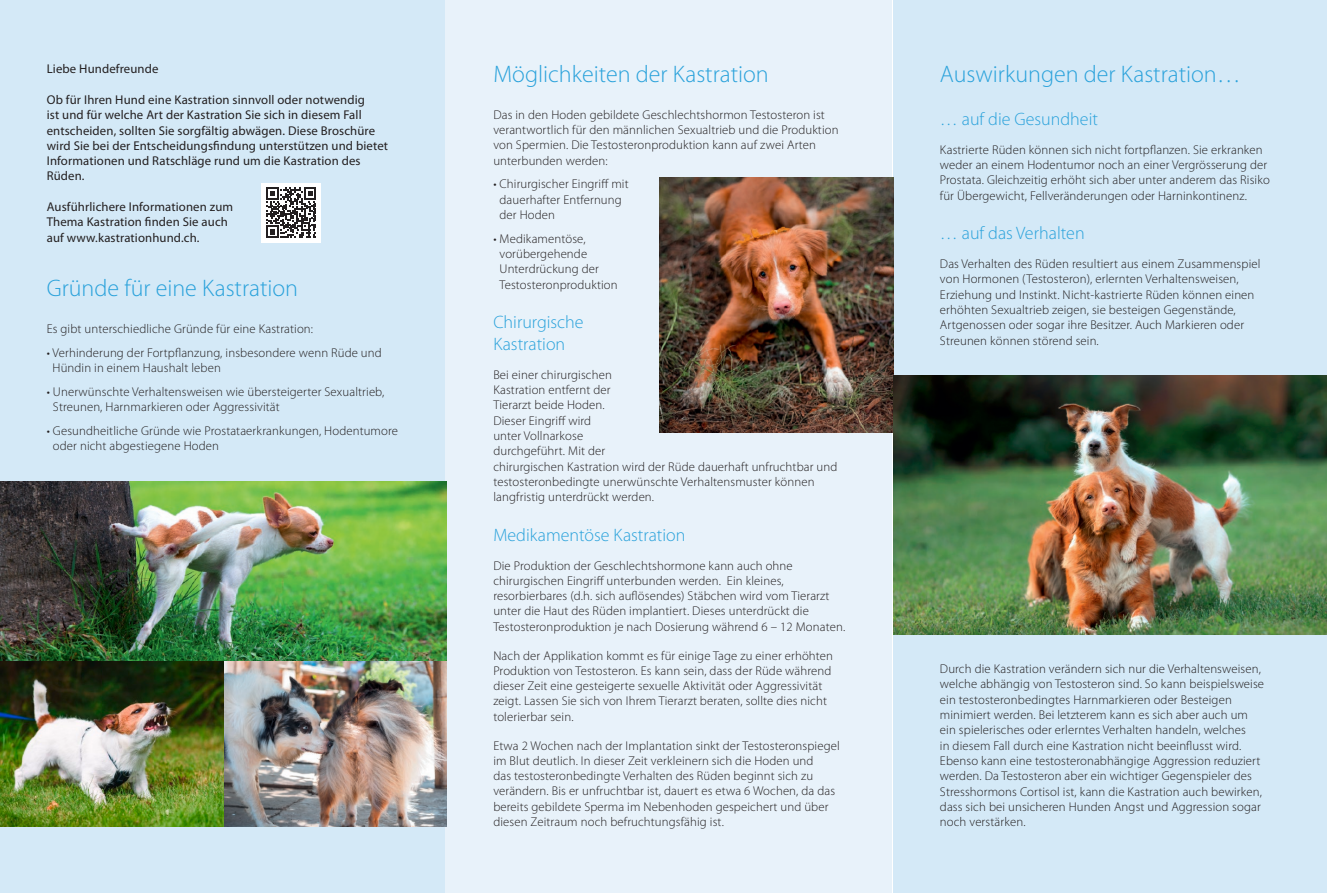
<style>
.page{position:relative;width:1327px;height:893px;background:#fff}
.page>*{position:absolute;margin:0;border:0;box-sizing:border-box;transform-origin:0 0}
.t1{font:300 24px "Myriad Pro";color:#2aa2db}
.t2{font:300 18px/21.6px "Myriad Pro";color:#2aa2db}
.t3{font:300 12.75px/15.3px "Myriad Pro";letter-spacing:.01em;color:#231f20}
.t4{font:12.75px/15.3px "Myriad Pro";letter-spacing:.01em;color:#231f20}
</style>
<div class="page">
<div style="left:0;top:0;width:446px;height:893px;background:#d4e9f7"></div>
<div style="left:445px;top:0;width:447px;height:893px;background:#e8f2fa"></div>
<div style="left:893px;top:0;width:434px;height:893px;background:#d4e9f7"></div>
<img style="left:659px;top:178px;width:234px;height:255px">
<img style="left:0;top:482px;width:446px;height:344px">
<img style="left:893px;top:375px;width:434px;height:260px">
<div style="left:261px;top:183px;width:60px;height:59px;background:#fff"></div>
<svg style="left:266px;top:188px;width:50px;height:50px"></svg>
<p class="t4" style="left:47px;top:61px;width:113px">Liebe Hundefreunde</p>
<p class="t4" style="left:47px;top:92px;width:343px">Ob für Ihren Hund eine Kastration sinnvoll oder notwendig<br>ist und für welche Art der Kastration Sie sich in diesem Fall entscheiden, sollten Sie sorgfältig abwägen. Diese Broschüre wird Sie bei der Entscheidungsfindung unterstützen und bietet Informationen und Ratschläge rund um die Kastration des Rüden.</p>
<p class="t4" style="left:47px;top:199px;width:188px">Ausführlichere Informationen zum<br>Thema Kastration finden Sie auch auf www.kastrationhund.ch.</p>
<h1 class="t1" style="left:47px;top:275px;width:253px">Gründe für eine Kastration</h1>
<p class="t3" style="left:47px;top:321px;width:268px">Es gibt unterschiedliche Gründe für eine Kastration:</p>
<p class="t3" style="left:53px;top:345px;width:331px;text-indent:-6px">• Verhinderung der Fortpflanzung, insbesondere wenn Rüde und<br>Hündin in einem Haushalt leben</p>
<p class="t3" style="left:53px;top:384px;width:333px;text-indent:-6px">• Unerwünschte Verhaltensweisen wie übersteigerter Sexualtrieb,<br>Streunen, Harnmarkieren oder Aggressivität</p>
<p class="t3" style="left:53px;top:423px;width:347px;text-indent:-6px">• Gesundheitliche Gründe wie Prostataerkrankungen, Hodentumore oder nicht abgestiegene Hoden</p>
<h1 class="t1" style="left:493px;top:61px;width:277px">Möglichkeiten der Kastration</h1>
<p class="t3" style="left:493px;top:107px;width:347px">Das in den Hoden gebildete Geschlechtshormon Testosteron ist verantwortlich für den männlichen Sexualtrieb und die Produktion von Spermien. Die Testosteronproduktion kann auf zwei Arten unterbunden werden:</p>
<p class="t3" style="left:499px;top:177px;width:131px;text-indent:-6px">• Chirurgischer Eingriff mit dauerhafter Entfernung der Hoden</p>
<p class="t3" style="left:499px;top:231px;width:120px;text-indent:-6px">• Medikamentöse, vorübergehende<br>Unterdrückung der<br>Testosteronproduktion</p>
<h2 class="t2" style="left:493px;top:312px;width:92px">Chirurgische<br>Kastration</h2>
<p class="t3" style="left:493px;top:367px;width:345px">Bei einer chirurgischen<br>Kastration entfernt der<br>Tierarzt beide Hoden.<br>Dieser Eingriff wird<br>unter Vollnarkose<br>durchgeführt. Mit der<br>chirurgischen Kastration wird der Rüde dauerhaft unfruchtbar und testosteronbedingte unerwünschte Verhaltensmuster können langfristig unterdrückt werden.</p>
<h2 class="t2" style="left:493px;top:524px;width:194px">Medikamentöse Kastration</h2>
<p class="t3" style="left:493px;top:558px;width:353px">Die Produktion der Geschlechtshormone kann auch ohne chirurgischen Eingriff unterbunden werden. Ein kleines, resorbierbares (d.h. sich auflösendes) Stäbchen wird vom Tierarzt unter die Haut des Rüden implantiert. Dieses unterdrückt die Testosteronproduktion je nach Dosierung während 6 – 12 Monaten.</p>
<p class="t3" style="left:493px;top:648px;width:341px">Nach der Applikation kommt es für einige Tage zu einer erhöhten Produktion von Testosteron. Es kann sein, dass der Rüde während dieser Zeit eine gesteigerte sexuelle Aktivität oder Aggressivität zeigt. Lassen Sie sich von Ihrem Tierarzt beraten, sollte dies nicht tolerierbar sein.</p>
<p class="t3" style="left:493px;top:738px;width:348px">Etwa 2 Wochen nach der Implantation sinkt der Testosteronspiegel im Blut deutlich. In dieser Zeit verkleinern sich die Hoden und<br>das testosteronbedingte Verhalten des Rüden beginnt sich zu verändern. Bis er unfruchtbar ist, dauert es etwa 6 Wochen, da das bereits gebildete Sperma im Nebenhoden gespeichert und über diesen Zeitraum noch befruchtungsfähig ist.</p>
<h1 class="t1" style="left:940px;top:61px;width:302px">Auswirkungen der Kastration…</h1>
<h2 class="t2" style="left:940px;top:108px;width:160px">… auf die Gesundheit</h2>
<p class="t3" style="left:940px;top:142px;width:331px">Kastrierte Rüden können sich nicht fortpflanzen. Sie erkranken weder an einem Hodentumor noch an einer Vergrösserung der Prostata. Gleichzeitig erhöht sich aber unter anderem das Risiko für Übergewicht, Fellveränderungen oder Harninkontinenz.</p>
<h2 class="t2" style="left:940px;top:223px;width:146px">… auf das Verhalten</h2>
<p class="t3" style="left:940px;top:256px;width:322px">Das Verhalten des Rüden resultiert aus einem Zusammenspiel von Hormonen (Testosteron), erlernten Verhaltensweisen, Erziehung und Instinkt. Nicht-kastrierte Rüden können einen erhöhten Sexualtrieb zeigen, sie besteigen Gegenstände, Artgenossen oder sogar ihre Besitzer. Auch Markieren oder Streunen können störend sein.</p>
<p class="t3" style="left:940px;top:661px;width:326px">Durch die Kastration verändern sich nur die Verhaltensweisen, welche abhängig von Testosteron sind. So kann beispielsweise ein testosteronbedingtes Harnmarkieren oder Besteigen minimiert werden. Bei letzterem kann es sich aber auch um ein spielerisches oder erlerntes Verhalten handeln, welches<br>in diesem Fall durch eine Kastration nicht beeinflusst wird.<br>Ebenso kann eine testosteronabhängige Aggression reduziert werden. Da Testosteron aber ein wichtiger Gegenspieler des Stresshormons Cortisol ist, kann die Kastration auch bewirken, dass sich bei unsicheren Hunden Angst und Aggression sogar noch verstärken.</p>
</div>
